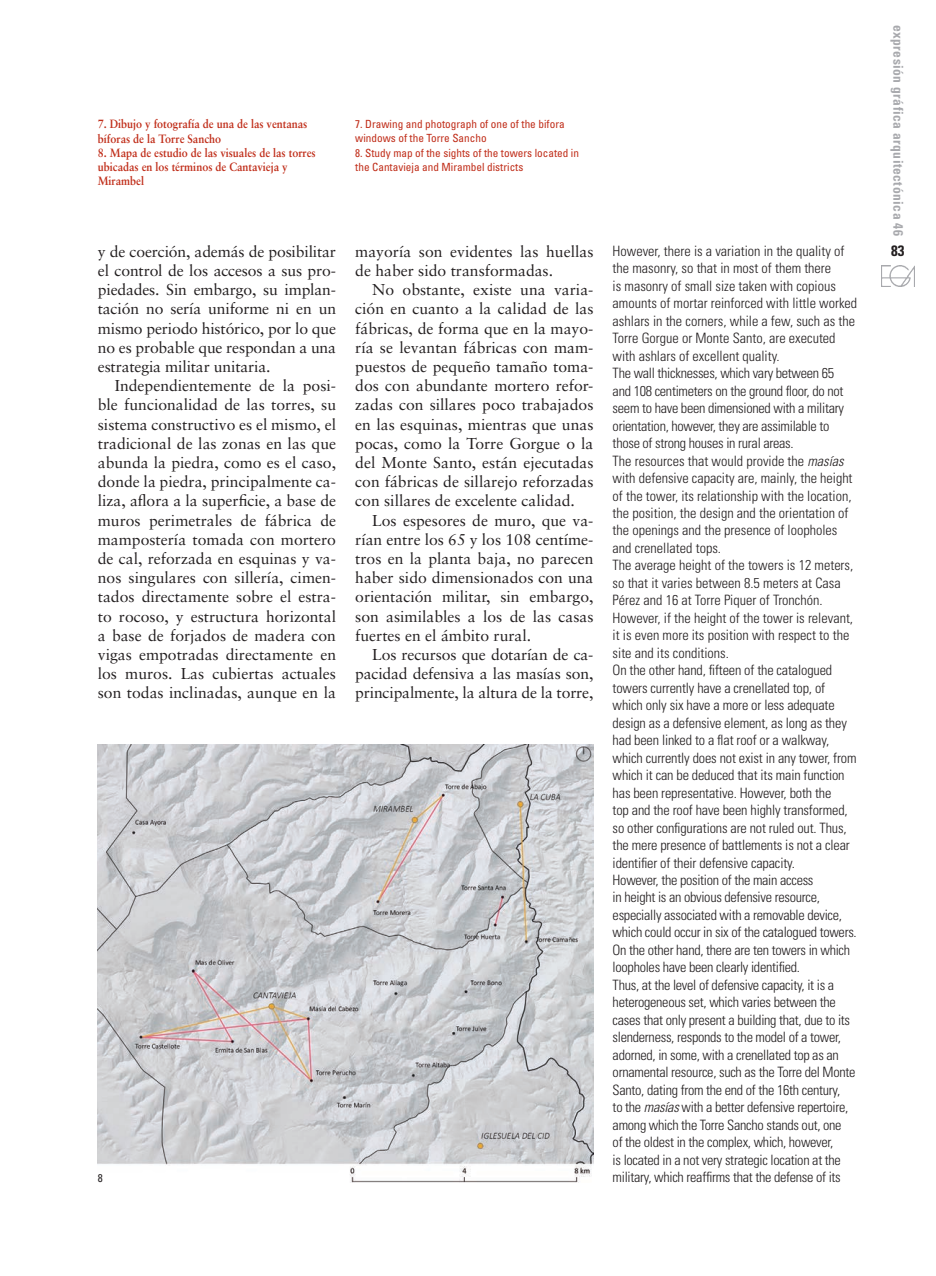
<style>
.page{position:relative;width:936px;height:1276px;background:#fff}
.page>*{position:absolute;margin:0;border:0;box-sizing:border-box;transform-origin:0 0}
.t1{font:15.75px/19.2px "Sabon";color:#231f20;text-align:justify}
.t2{font:700 condensed 15px "Univers";color:#231f20}
.t3{font:300 condensed 14.25px/17.4px "Univers";letter-spacing:-.01em;color:#231f20}
.t4{font:700 condensed 13.5px "Univers";letter-spacing:.035em;color:#a8a9ad}
.t5{font:700 12px/14.2px "Sabon";color:#c02d19;scale:.9 1}
.t6{font:condensed 11.25px/14.2px "Univers";color:#c02d19}
.PIES_DE_FOTO_INGLES{font:condensed 11.25px "Univers";color:#231f20}
.s1{font-style:italic}
</style>
<div class="page">
<img style="left:881px;top:265px;width:33px;height:21px">
<hr style="left:0;top:0;width:1px;height:1276px;background:#a9a78b">
<img style="left:98px;top:744px;width:495px;height:438px">
<p class="t5" style="left:98px;top:117px;width:234px">7. Dibujo y fotografía de una de las ventanas bíforas de la Torre Sancho</p>
<p class="t5" style="left:98px;top:145px;width:244px">8. Mapa de estudio de las visuales de las torres ubicadas en los términos de Cantavieja y<br>Mirambel</p>
<p class="t6" style="left:355px;top:117px;width:211px">7. Drawing and photograph of one of the bifora windows of the Torre Sancho</p>
<p class="t6" style="left:355px;top:145px;width:225px">8. Study map of the sights of the towers located in the Cantavieja and Mirambel districts</p>
<p class="t1" style="left:98px;top:241px;width:240px">y de coerción, además de posibilitar el control de los accesos a sus pro&shy;piedades. Sin embargo, su implan&shy;tación no sería uniforme ni en un mismo periodo histórico, por lo que no es probable que respondan a una estrategia militar unitaria.</p>
<p class="t1" style="left:98px;top:376px;width:240px;text-indent:17px">Independientemente de la posi&shy;ble funcionalidad de las torres, su sistema constructivo es el mismo, el tradicional de las zonas en las que abunda la piedra, como es el caso, donde la piedra, principalmente ca&shy;liza, aflora a la superficie, a base de muros perimetrales de fábrica de mampostería tomada con mortero de cal, reforzada en esquinas y va&shy;nos singulares con sillería, cimen&shy;tados directamente sobre el estra&shy;to rocoso, y estructura horizontal a base de forjados de madera con vigas empotradas directamente en los muros. Las cubiertas actuales son todas inclinadas, aunque en la</p>
<p class="PIES_DE_FOTO_INGLES" style="left:98px;top:1170px;width:6px">8</p>
<p class="t1" style="left:355px;top:241px;width:240px">mayoría son evidentes las huellas de haber sido transformadas.</p>
<p class="t1" style="left:355px;top:280px;width:240px;text-indent:17px">No obstante, existe una varia&shy;ción en cuanto a la calidad de las fábricas, de forma que en la mayo&shy;ría se levantan fábricas con mam&shy;puestos de pequeño tamaño toma&shy;dos con abundante mortero refor&shy;zadas con sillares poco trabajados en las esquinas, mientras que unas pocas, como la Torre Gorgue o la del Monte Santo, están ejecutadas con fábricas de sillarejo reforzadas con sillares de excelente calidad.</p>
<p class="t1" style="left:355px;top:510px;width:240px;text-indent:17px">Los espesores de muro, que va&shy;rían entre los 65 y los 108 centíme&shy;tros en la planta baja, no parecen haber sido dimensionados con una orientación militar, sin embargo, son asimilables a los de las casas fuertes en el ámbito rural.</p>
<p class="t1" style="left:355px;top:645px;width:240px;text-indent:17px">Los recursos que dotarían de ca&shy;pacidad defensiva a las masías son, principalmente, la altura de la torre,</p>
<p class="t3" style="left:612px;top:242px;width:246px">However, there is a variation in the quality of the masonry, so that in most of them there<br>is masonry of small size taken with copious amounts of mortar reinforced with little worked ashlars in the corners, while a few, such as the Torre Gorgue or Monte Santo, are executed with ashlars of excellent quality.</p>
<p class="t3" style="left:612px;top:364px;width:233px">The wall thicknesses, which vary between 65 and 108 centimeters on the ground floor, do not seem to have been dimensioned with a military orientation, however, they are assimilable to those of strong houses in rural areas.</p>
<p class="t3" style="left:612px;top:452px;width:241px">The resources that would provide the <span class="s1">masías </span>with defensive capacity are, mainly, the height of the tower, its relationship with the location, the position, the design and the orientation of the openings and the presence of loopholes and crenellated tops.</p>
<p class="t3" style="left:612px;top:557px;width:242px">The average height of the towers is 12 meters, so that it varies between 8.5 meters at Casa Pérez and 16 at Torre Piquer of Tronchón.<br>However, if the height of the tower is relevant, it is even more its position with respect to the site and its conditions.</p>
<p class="t3" style="left:612px;top:661px;width:245px">On the other hand, fifteen of the catalogued towers currently have a crenellated top, of which only six have a more or less adequate design as a defensive element, as long as they had been linked to a flat roof or a walkway, which currently does not exist in any tower, from which it can be deduced that its main function has been representative. However, both the<br>top and the roof have been highly transformed, so other configurations are not ruled out. Thus, the mere presence of battlements is not a clear identifier of their defensive capacity.</p>
<p class="t3" style="left:612px;top:871px;width:245px">However, the position of the main access<br>in height is an obvious defensive resource, especially associated with a removable device, which could occur in six of the catalogued towers.<br>On the other hand, there are ten towers in which loopholes have been clearly identified.</p>
<p class="t3" style="left:612px;top:976px;width:244px">Thus, at the level of defensive capacity, it is a heterogeneous set, which varies between the cases that only present a building that, due to its slenderness, responds to the model of a tower, adorned, in some, with a crenellated top as an ornamental resource, such as the Torre del Monte Santo, dating from the end of the 16th century,<br>to the <span class="s1">masías</span> with a better defensive repertoire, among which the Torre Sancho stands out, one<br>of the oldest in the complex, which, however,<br>is located in a not very strategic location at the military, which reaffirms that the defense of its</p>
<p class="t4" style="left:906px;top:25px;width:213px;rotate:90deg">expresión gráfica arquitectónica 46</p>
<p class="t2" style="left:891px;top:242px;width:15px">83</p>
</div>
